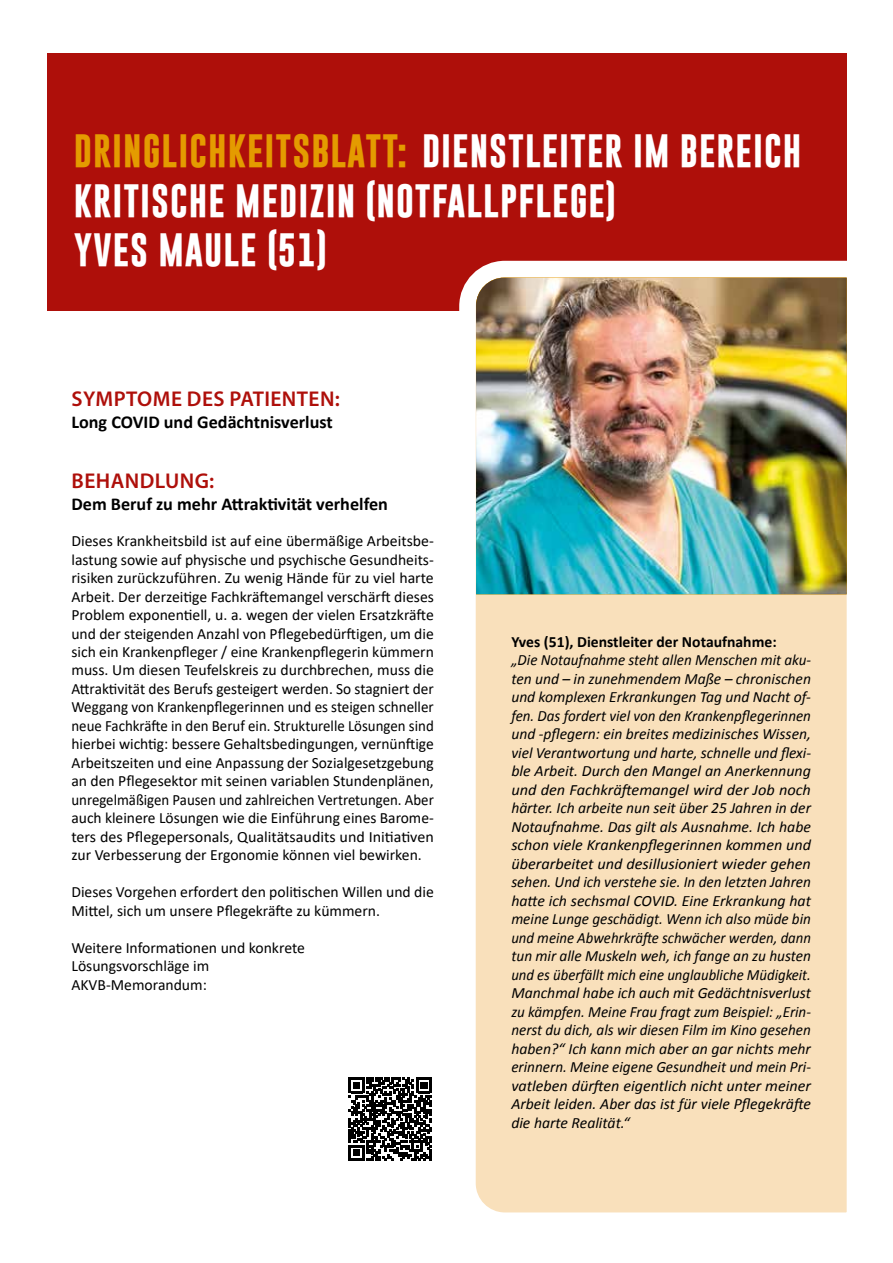
<style>
.page{position:relative;width:893px;height:1263px;background:#fff}
.page>*{position:absolute;margin:0;border:0;box-sizing:border-box;transform-origin:0 0}
.t1{font:700 33.75px/49.5px "Gobold";letter-spacing:.03em;color:#fff}
.t2{font:600 21.45px "Myriad Pro";letter-spacing:.02em;color:#ae0f0a}
.t3{font:700 18.15px "Calibri";color:#000}
.t4{font:15.6px/18.5px "Calibri";color:#000}
.t5{font:italic 15.6px/18.5px "Calibri";color:#000;text-align:justify;scale:.96 1}
.t6{font:700 15.6px "Calibri";color:#000}
.s1{color:#e49b00}
</style>
<div class="page">
<div style="left:47px;top:53px;width:800px;height:258px;background:#ae0f0a"></div>
<svg style="left:459px;top:260px;width:388px;height:953px;background:#f9e1c0"></svg>
<img style="left:476px;top:278px;width:371px;height:316px">
<svg style="left:349px;top:1077px;width:83px;height:84px"></svg>
<h1 class="t1" style="left:74px;top:126px;width:729px"><span class="s1">DRINGLICHKEITSBLATT:</span> DIENSTLEITER IM BEREICH<br>KRITISCHE MEDIZIN (NOTFALLPFLEGE)<br>YVES MAULE (51)</h1>
<h2 class="t2" style="left:72px;top:385px;width:270px">SYMPTOME DES PATIENTEN:</h2>
<p class="t3" style="left:71px;top:409px;width:263px">Long COVID und Gedächtnisverlust</p>
<h2 class="t2" style="left:72px;top:467px;width:144px">BEHANDLUNG:</h2>
<p class="t3" style="left:71px;top:491px;width:318px">Dem Beruf zu mehr Attraktivität verhelfen</p>
<p class="t4" style="left:71px;top:531px;width:364px;text-align:justify">Dieses Krankheitsbild ist auf eine übermäßige Arbeitsbe&shy;lastung sowie auf physische und psychische Gesundheits&shy;risiken zurückzuführen. Zu wenig Hände für zu viel harte Arbeit. Der derzeitige Fachkräftemangel verschärft dieses Problem exponentiell, u. a. wegen der vielen Ersatzkräfte und der steigenden Anzahl von Pflegebedürftigen, um die sich ein Krankenpfleger / eine Krankenpflegerin kümmern muss. Um diesen Teufelskreis zu durchbrechen, muss die Attraktivität des Berufs gesteigert werden. So stagniert der Weggang von Krankenpflegerinnen und es steigen schneller neue Fachkräfte in den Beruf ein. Strukturelle Lösungen sind hierbei wichtig: bessere Gehaltsbedingungen, vernünftige Arbeitszeiten und eine Anpassung der Sozialgesetzgebung an den Pflegesektor mit seinen variablen Stundenplänen, unregelmäßigen Pausen und zahlreichen Vertretungen. Aber auch kleinere Lösungen wie die Einführung eines Barome&shy;ters des Pflegepersonals, Qualitätsaudits und Initiativen zur Verbesserung der Ergonomie können viel bewirken.</p>
<p class="t4" style="left:71px;top:882px;width:364px">Dieses Vorgehen erfordert den politischen Willen und die<br>Mittel, sich um unsere Pflegekräfte zu kümmern.</p>
<p class="t4" style="left:71px;top:938px;width:235px">Weitere Informationen und konkrete<br>Lösungsvorschläge im<br>AKVB-Memorandum:</p>
<p class="t6" style="left:511px;top:631px;width:267px">Yves (51), Dienstleiter der Notaufnahme:</p>
<p class="t5" style="left:511px;top:650px;width:314px">„Die Notaufnahme steht allen Menschen mit aku&shy;ten und – in zunehmendem Maße – chronischen und komplexen Erkrankungen Tag und Nacht of&shy;fen. Das fordert viel von den Krankenpflegerinnen und -pflegern: ein breites medizinisches Wissen, viel Verantwortung und harte, schnelle und flexi&shy;ble Arbeit. Durch den Mangel an Anerkennung und den Fachkräftemangel wird der Job noch härter. Ich arbeite nun seit über 25 Jahren in der Notaufnahme. Das gilt als Ausnahme. Ich habe schon viele Krankenpflegerinnen kommen und überarbeitet und desillusioniert wieder gehen sehen. Und ich verstehe sie. In den letzten Jahren hatte ich sechsmal COVID. Eine Erkrankung hat meine Lunge geschädigt. Wenn ich also müde bin und meine Abwehrkräfte schwächer werden, dann tun mir alle Muskeln weh, ich fange an zu husten und es überfällt mich eine unglaubliche Müdigkeit.<br>Manchmal habe ich auch mit Gedächtnisverlust zu kämpfen. Meine Frau fragt zum Beispiel: „Erin&shy;nerst du dich, als wir diesen Film im Kino gesehen haben?“ Ich kann mich aber an gar nichts mehr erinnern. Meine eigene Gesundheit und mein Pri&shy;vatleben dürften eigentlich nicht unter meiner Arbeit leiden. Aber das ist für viele Pflegekräfte die harte Realität.“</p>
</div>
